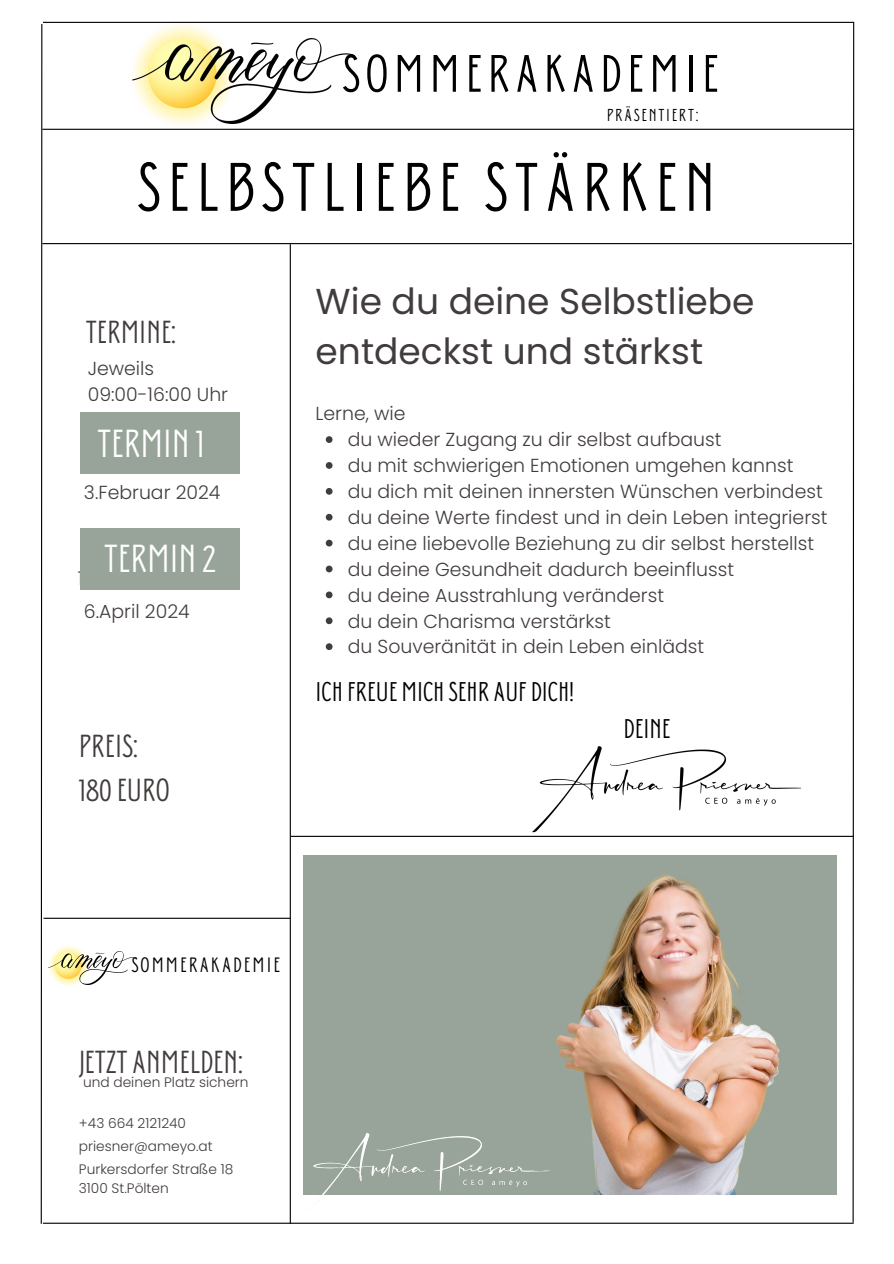
<style>
.page{position:relative;width:894px;height:1264px;background:#fff}
.page>*{position:absolute;margin:0;border:0;box-sizing:border-box;transform-origin:0 0}
.t1{font:68.4px "Donau Uppercase Neue";letter-spacing:.1em;color:#000}
.t2{font:52.5px "Donau Uppercase Neue";letter-spacing:.1em;color:#000}
.t3{font:39px "Donau Uppercase Neue";color:#fff}
.t4{font:36px/49.5px "Poppins";color:#423c3c}
.t5{font:31.8px "Donau Uppercase Neue";color:#423c3c}
.t6{font:27px "Donau Uppercase Neue";color:#000}
.t7{font:20.7px "Donau Uppercase Neue";letter-spacing:.1em;color:#000}
.t8{font:300 18.9px "Poppins";color:#423c3c}
.t9{font:17.25px "Donau Uppercase Neue";letter-spacing:.1em;color:#000}
.t10{font:300 13.8px "Poppins";color:#423c3c}
</style>
<div class="page">
<hr style="left:42px;top:129px;width:811px;height:1px;background:#000">
<svg style="left:851px;top:23px;width:3px;height:1200px"></svg>
<hr style="left:43px;top:1222px;width:810px;height:1px;background:#000">
<hr style="left:42px;top:243px;width:809px;height:1px;background:#000">
<hr style="left:290px;top:244px;width:1px;height:979px;background:#000">
<hr style="left:291px;top:835px;width:562px;height:2px;background:#000">
<hr style="left:43px;top:917px;width:247px;height:1px;background:#000">
<hr style="left:43px;top:22px;width:811px;height:1px;background:#000">
<svg style="left:127px;top:21px;width:110px;height:108px"></svg>
<img style="left:133px;top:38px;width:221px;height:86px">
<img style="left:90px;top:951px;width:46px;height:33px">
<svg style="left:40px;top:24px;width:50px;height:1200px"></svg>
<img style="left:524px;top:746px;width:286px;height:91px">
<img style="left:307px;top:855px;width:530px;height:339px">
<img style="left:299px;top:1083px;width:259px;height:141px">
<svg style="left:326px;top:436px;width:6px;height:7px"></svg>
<svg style="left:326px;top:462px;width:6px;height:7px"></svg>
<svg style="left:326px;top:488px;width:6px;height:6px"></svg>
<svg style="left:326px;top:514px;width:6px;height:6px"></svg>
<svg style="left:326px;top:539px;width:6px;height:7px"></svg>
<svg style="left:326px;top:565px;width:6px;height:7px"></svg>
<svg style="left:326px;top:591px;width:6px;height:7px"></svg>
<svg style="left:326px;top:617px;width:6px;height:7px"></svg>
<svg style="left:326px;top:643px;width:6px;height:7px"></svg>
<div style="left:80px;top:528px;width:160px;height:61px;background:#98a49a"></div>
<div style="left:80px;top:413px;width:160px;height:61px;background:#98a49a"></div>
<p class="t2" style="left:342px;top:41px;width:378px">SOMMERAKADEMIE</p>
<p class="t9" style="left:606px;top:104px;width:93px">PRÄSENTIERT:</p>
<p class="t1" style="left:137px;top:145px;width:580px">SELBSTLIEBE STÄRKEN</p>
<p class="t5" style="left:86px;top:312px;width:92px">TERMINE:</p>
<p class="t8" style="left:88px;top:355px;width:68px">Jeweils</p>
<p class="t8" style="left:88px;top:381px;width:142px">09:00-16:00 Uhr</p>
<p class="t3" style="left:97px;top:419px;width:109px">TERMIN 1</p>
<p class="t8" style="left:84px;top:479px;width:138px">3.Februar 2024</p>
<p class="t3" style="left:104px;top:534px;width:113px">TERMIN 2</p>
<p class="t8" style="left:84px;top:598px;width:107px">6.April 2024</p>
<p class="t5" style="left:79px;top:726px;width:61px">PREIS:</p>
<p class="t5" style="left:79px;top:770px;width:90px">180EURO</p>
<p class="t4" style="left:315px;top:277px;width:440px">Wie du deine Selbstliebe entdeckst und stärkst</p>
<p class="t8" style="left:315px;top:400px;width:91px">Lerne, wie</p>
<p class="t8" style="left:347px;top:426px;width:375px">du wieder Zugang zu dir selbst aufbaust</p>
<p class="t8" style="left:347px;top:452px;width:447px">du mit schwierigen Emotionen umgehen kannst</p>
<p class="t8" style="left:347px;top:478px;width:476px">du dich mit deinen innersten Wünschen verbindest</p>
<p class="t8" style="left:347px;top:504px;width:481px">du deine Werte findest und in dein Leben integrierst</p>
<p class="t8" style="left:347px;top:530px;width:468px">du eine liebevolle Beziehung zu dir selbst herstellst</p>
<p class="t8" style="left:347px;top:556px;width:388px">du deine Gesundheit dadurch beeinflusst</p>
<p class="t8" style="left:347px;top:582px;width:318px">du deine Ausstrahlung veränderst</p>
<p class="t8" style="left:347px;top:607px;width:264px">du dein Charisma verstärkst</p>
<p class="t8" style="left:347px;top:633px;width:358px">du Souveränität in dein Leben einlädst</p>
<p class="t6" style="left:315px;top:674px;width:259px">ICH FREUE MICH SEHR AUFDICH!</p>
<p class="t6" style="left:623px;top:711px;width:46px">DEINE</p>
<p class="t7" style="left:131px;top:952px;width:150px">SOMMERAKADEMIE</p>
<p class="t5" style="left:79px;top:1042px;width:166px">JETZTANMELDEN:</p>
<p class="t10" style="left:83px;top:1072px;width:167px">und deinen Platz sichern</p>
<p class="t10" style="left:79px;top:1113px;width:109px">+43 664 2121240</p>
<p class="t10" style="left:79px;top:1136px;width:135px">priesner@ameyo.at</p>
<p class="t10" style="left:79px;top:1159px;width:156px">Purkersdorfer Straße 18</p>
<p class="t10" style="left:79px;top:1178px;width:91px">3100 St.Pölten</p>
</div>
